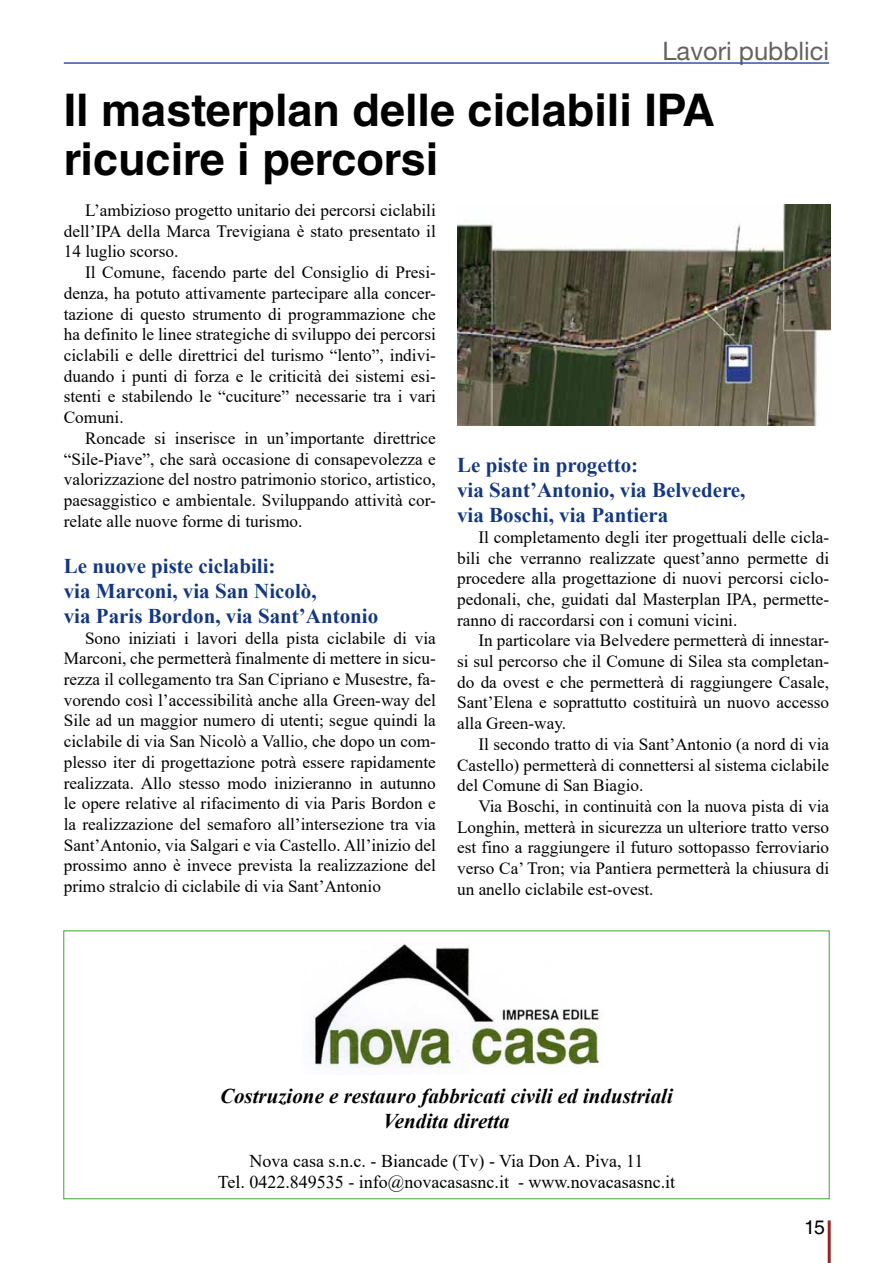
<style>
.page{position:relative;width:893px;height:1263px;background:#fff}
.page>*{position:absolute;margin:0;border:0;box-sizing:border-box;transform-origin:0 0}
.t1{font:700 45px/49.5px "Helvetica LT Std";color:#000}
.t2{font:25.5px "Helvetica Neue LT Std";color:#646363}
.t3{font:700 21px/25.2px "Times New Roman";color:#14387f}
.t4{font:italic 700 21px/25.2px "Times New Roman";color:#000;text-align:center}
.t5{font:19.5px "Helvetica LT Std";color:#000}
.t6{font:18px/21px "Times New Roman";color:#000;text-align:center}
.t7{font:italic 18px "Arial";letter-spacing:.005em;color:#000}
.t8{font:17.25px/20.7px "Times New Roman";color:#000;text-align:justify}
</style>
<div class="page">
<hr style="left:828px;top:1220px;width:3px;height:43px;background:#932825">
<hr style="left:64px;top:62px;width:765px;height:2px;background:#3257a4">
<img style="left:457px;top:204px;width:374px;height:222px">
<div style="left:63px;top:930px;width:767px;height:269px;border:1px solid #3fa535"></div>
<svg style="left:309px;top:943px;width:294px;height:124px"></svg>
<h2 class="t2" style="left:662px;top:35px;width:168px">Lavori pubblici</h2>
<h1 class="t1" style="left:64px;top:85px;width:653px">Il masterplan delle ciclabili IPA ricucire i percorsi</h1>
<p class="t8" style="left:64px;top:199px;width:374px;text-indent:21px">L’ambizioso progetto unitario dei percorsi ciclabili dell’IPA della Marca Trevigiana è stato presentato il 14 luglio scorso.</p>
<p class="t8" style="left:64px;top:261px;width:374px;text-indent:21px">Il Comune, facendo parte del Consiglio di Presi&shy;denza, ha potuto attivamente partecipare alla concer&shy;tazione di questo strumento di programmazione che ha definito le linee strategiche di sviluppo dei percorsi ciclabili e delle direttrici del turismo “lento”, indivi&shy;duando i punti di forza e le criticità dei sistemi esi&shy;stenti e stabilendo le “cuciture” necessarie tra i vari Comuni.</p>
<p class="t8" style="left:64px;top:427px;width:374px;text-indent:21px">Roncade si inserisce in un’importante direttrice “Sile-Piave”, che sarà occasione di consapevolezza e valorizzazione del nostro patrimonio storico, artistico, paesaggistico e ambientale. Sviluppando attività cor&shy;relate alle nuove forme di turismo.</p>
<p class="t3" style="left:64px;top:552px;width:316px">Le nuove piste ciclabili:<br>via Marconi, via San Nicolò,<br>via Paris Bordon, via Sant’Antonio</p>
<p class="t8" style="left:64px;top:627px;width:374px;text-indent:21px">Sono iniziati i lavori della pista ciclabile di via Marconi, che permetterà finalmente di mettere in sicu&shy;rezza il collegamento tra San Cipriano e Musestre, fa&shy;vorendo così l’accessibilità anche alla Green-way del Sile ad un maggior numero di utenti; segue quindi la ciclabile di via San Nicolò a Vallio, che dopo un com&shy;plesso iter di progettazione potrà essere rapidamente realizzata. Allo stesso modo inizieranno in autunno le opere relative al rifacimento di via Paris Bordon e la realizzazione del semaforo all’intersezione tra via Sant’Antonio, via Salgari e via Castello. All’inizio del prossimo anno è invece prevista la realizzazione del primo stralcio di ciclabile di via Sant’Antonio</p>
<p class="t3" style="left:457px;top:451px;width:290px">Le piste in progetto:<br>via Sant’Antonio, via Belvedere, via Boschi, via Pantiera</p>
<p class="t8" style="left:457px;top:526px;width:374px;text-indent:21px">Il completamento degli iter progettuali delle cicla&shy;bili che verranno realizzate quest’anno permette di procedere alla progettazione di nuovi percorsi ciclo&shy;pedonali, che, guidati dal Masterplan IPA, permette&shy;ranno di raccordarsi con i comuni vicini.</p>
<p class="t8" style="left:457px;top:630px;width:374px;text-indent:21px">In particolare via Belvedere permetterà di innestar&shy;si sul percorso che il Comune di Silea sta completan&shy;do da ovest e che permetterà di raggiungere Casale, Sant’Elena e soprattutto costituirà un nuovo accesso alla Green-way.</p>
<p class="t8" style="left:457px;top:733px;width:374px;text-indent:21px">Il secondo tratto di via Sant’Antonio (a nord di via Castello) permetterà di connettersi al sistema ciclabile del Comune di San Biagio.</p>
<p class="t8" style="left:457px;top:795px;width:374px;text-indent:21px">Via Boschi, in continuità con la nuova pista di via Longhin, metterà in sicurezza un ulteriore tratto verso est fino a raggiungere il futuro sottopasso ferroviario verso Ca’ Tron; via Pantiera permetterà la chiusura di un anello ciclabile est-ovest.</p>
<p class="t4" style="left:220px;top:1083px;width:454px">Costruzione e restauro fabbricati civili ed industriali<br>Vendita diretta</p>
<p class="t6" style="left:218px;top:1150px;width:459px">Nova casa s.n.c. - Biancade (Tv) - Via Don A. Piva, 11<br>Tel. 0422.849535 - info@novacasasnc.it - www.novacasasnc.it</p>
<p class="t7" style="left:395px;top:1095px;width:117px">Vendita diretta</p>
<p class="t5" style="left:804px;top:1216px;width:22px">15</p>
</div>
